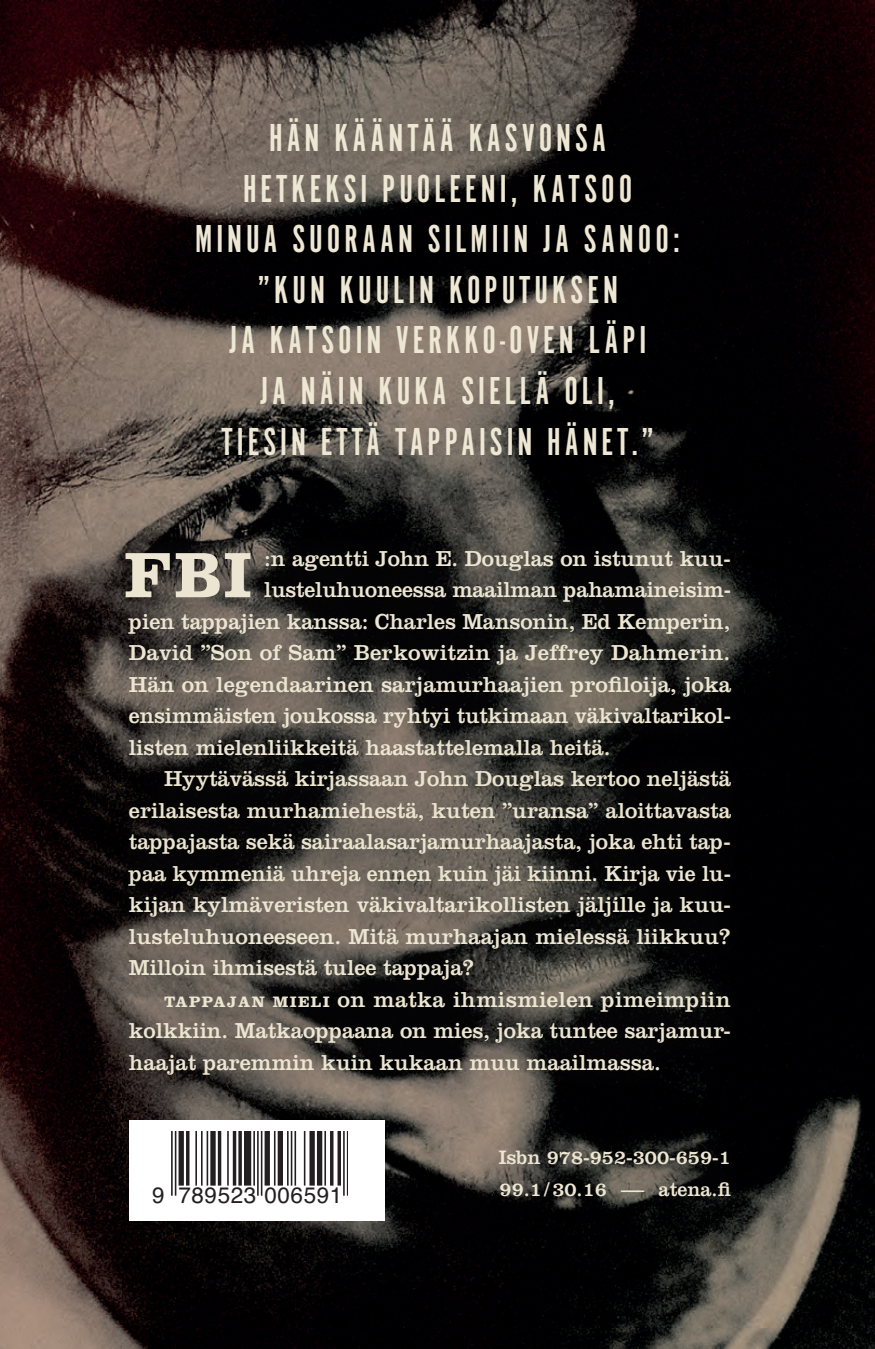
<style>
.page{position:relative;width:875px;height:1349px;background:#fff}
.page>*{position:absolute;margin:0;border:0;box-sizing:border-box;transform-origin:0 0}
.t1{font:700 66.6px "Clarendon";color:#ece5d1}
.t2{font:40.5px/50.6px "Alternate Got No 1 D";letter-spacing:.1em;color:#ede7d4;text-align:center}
.t3{font:22.5px "Clarendon";color:#ece5d1}
.t4{font:22.5px "Clarendon";color:#eae3ce}
.t5{font:22.5px "Clarendon";color:#eae3ce;scale:.96 1}
.t6{font:22.5px "Clarendon";color:#ece5d1;scale:.96 1}
.t7{font:22.5px "Helvetica";letter-spacing:.025em;color:#231f20}
.t8{font:20.25px/31.5px "Clarendon";color:#ece5d1}
.s1{color:#eae3ce}
.s2{color:#ece5d1}
.s3{font-weight:700;font-size:15.75px}
</style>
<div class="page">
<img style="left:0;top:0;width:875px;height:1349px">
<div style="left:99px;top:523px;width:657px;height:701px;background:#231f20;opacity:.66"></div>
<div style="left:129px;top:1120px;width:255px;height:101px;background:#fff"></div>
<hr style="left:171px;top:1132px;width:2px;height:64px;background:#231f20">
<hr style="left:175px;top:1132px;width:1px;height:64px;background:#231f20">
<div style="left:179px;top:1132px;width:5px;height:54px;background:#231f20"></div>
<hr style="left:186px;top:1132px;width:3px;height:54px;background:#231f20">
<hr style="left:195px;top:1132px;width:2px;height:54px;background:#231f20">
<hr style="left:201px;top:1132px;width:2px;height:54px;background:#231f20">
<hr style="left:207px;top:1132px;width:1px;height:54px;background:#231f20">
<div style="left:210px;top:1132px;width:6px;height:54px;background:#231f20"></div>
<hr style="left:218px;top:1132px;width:3px;height:54px;background:#231f20">
<hr style="left:227px;top:1132px;width:2px;height:54px;background:#231f20">
<hr style="left:233px;top:1132px;width:3px;height:54px;background:#231f20">
<svg style="left:238px;top:1132px;width:4px;height:54px"></svg>
<div style="left:244px;top:1132px;width:7px;height:54px;background:#231f20"></div>
<hr style="left:253px;top:1132px;width:2px;height:54px;background:#231f20">
<hr style="left:257px;top:1132px;width:2px;height:64px;background:#231f20">
<hr style="left:261px;top:1132px;width:1px;height:64px;background:#231f20">
<div style="left:265px;top:1132px;width:5px;height:54px;background:#231f20"></div>
<hr style="left:274px;top:1132px;width:1px;height:54px;background:#231f20">
<div style="left:278px;top:1132px;width:5px;height:54px;background:#231f20"></div>
<hr style="left:287px;top:1132px;width:2px;height:54px;background:#231f20">
<hr style="left:291px;top:1132px;width:1px;height:54px;background:#231f20">
<hr style="left:294px;top:1132px;width:2px;height:54px;background:#231f20">
<hr style="left:304px;top:1132px;width:1px;height:54px;background:#231f20">
<div style="left:309px;top:1132px;width:6px;height:54px;background:#231f20"></div>
<div style="left:317px;top:1132px;width:5px;height:54px;background:#231f20"></div>
<hr style="left:324px;top:1132px;width:2px;height:54px;background:#231f20">
<hr style="left:330px;top:1132px;width:3px;height:54px;background:#231f20">
<svg style="left:337px;top:1132px;width:4px;height:54px"></svg>
<hr style="left:343px;top:1132px;width:2px;height:64px;background:#231f20">
<hr style="left:347px;top:1132px;width:1px;height:64px;background:#231f20">
<h2 class="t2" style="left:195px;top:112px;width:487px">HÄN KÄÄNTÄÄ KASVONSA<br>HETKEKSI PUOLEENI, KATSOO<br>MINUA SUORAAN SILMIIN JA SANOO: ”KUN KUULIN KOPUTUKSEN<br>JA KATSOIN VERKKO-OVEN LÄPI<br>JA NÄIN KUKA SIELLÄ OLI,<br>TIESIN ETTÄ TAPPAISIN HÄNET.”</h2>
<h1 class="t1" style="left:124px;top:535px;width:129px">FBI</h1>
<p class="t3" style="left:264px;top:545px;width:468px">:n agentti John E. Douglas on istunut kuu-</p>
<p class="t6" style="left:264px;top:577px;width:487px">lusteluhuoneessa maailman pahamaineisim-</p>
<p class="t3" style="left:129px;top:608px;width:603px">pien tappajien kanssa: Charles Mansonin, Ed Kemperin,</p>
<p class="t3" style="left:129px;top:640px;width:603px">David ”Son of Sam” Berkowitzin ja Jeffrey Dahmerin.</p>
<p class="t3" style="left:129px;top:671px;width:604px">Hän on legendaarinen sarjamurhaajien profiloija, joka</p>
<p class="t3" style="left:129px;top:703px;width:603px">ensimmäisten joukossa ryhtyi tutkimaan väkivaltarikol-</p>
<p class="t3" style="left:129px;top:734px;width:483px">listen mielenliikkeitä haast<span class="s1">attelemalla heitä.</span></p>
<p class="t4" style="left:164px;top:766px;width:568px">Hyytävässä kirjassaan John Douglas kertoo neljästä</p>
<p class="t4" style="left:129px;top:797px;width:603px">erilaisesta murhamiehestä, kuten ”uransa” aloittavasta</p>
<p class="t4" style="left:129px;top:829px;width:603px">tappajasta sekä sairaalasarjamurhaajasta, joka ehti tap-</p>
<p class="t5" style="left:129px;top:860px;width:628px">paa kymmeniä uhreja ennen kuin jäi kiinni. <span class="s2">Kirja vie lu-</span></p>
<p class="t3" style="left:129px;top:892px;width:603px">kijan kylmäveristen väkivaltarikollisten jäljille ja kuu-</p>
<p class="t3" style="left:129px;top:923px;width:603px">lusteluhuoneeseen. Mitä murhaajan mielessä liikkuu?</p>
<p class="t3" style="left:129px;top:955px;width:346px">Milloin ihmisestä tulee tappaja?</p>
<p class="t3" style="left:164px;top:986px;width:568px"><span class="s3">TAPPAJAN MIELI</span> on matka ihmismielen pimeimpiin</p>
<p class="t3" style="left:129px;top:1018px;width:603px">kolkkiin. Matkaoppaana on mies, joka tuntee sarjamur-</p>
<p class="t3" style="left:129px;top:1049px;width:533px">haajat paremmin kuin kukaan muu maailmassa.</p>
<p class="t7" style="left:152px;top:1178px;width:192px">9 789523 006591</p>
<p class="t8" style="left:499px;top:1141px;width:234px">Isbn 978-952-300-659-1<br>99.1/30.16 — atena.fi</p>
</div>
